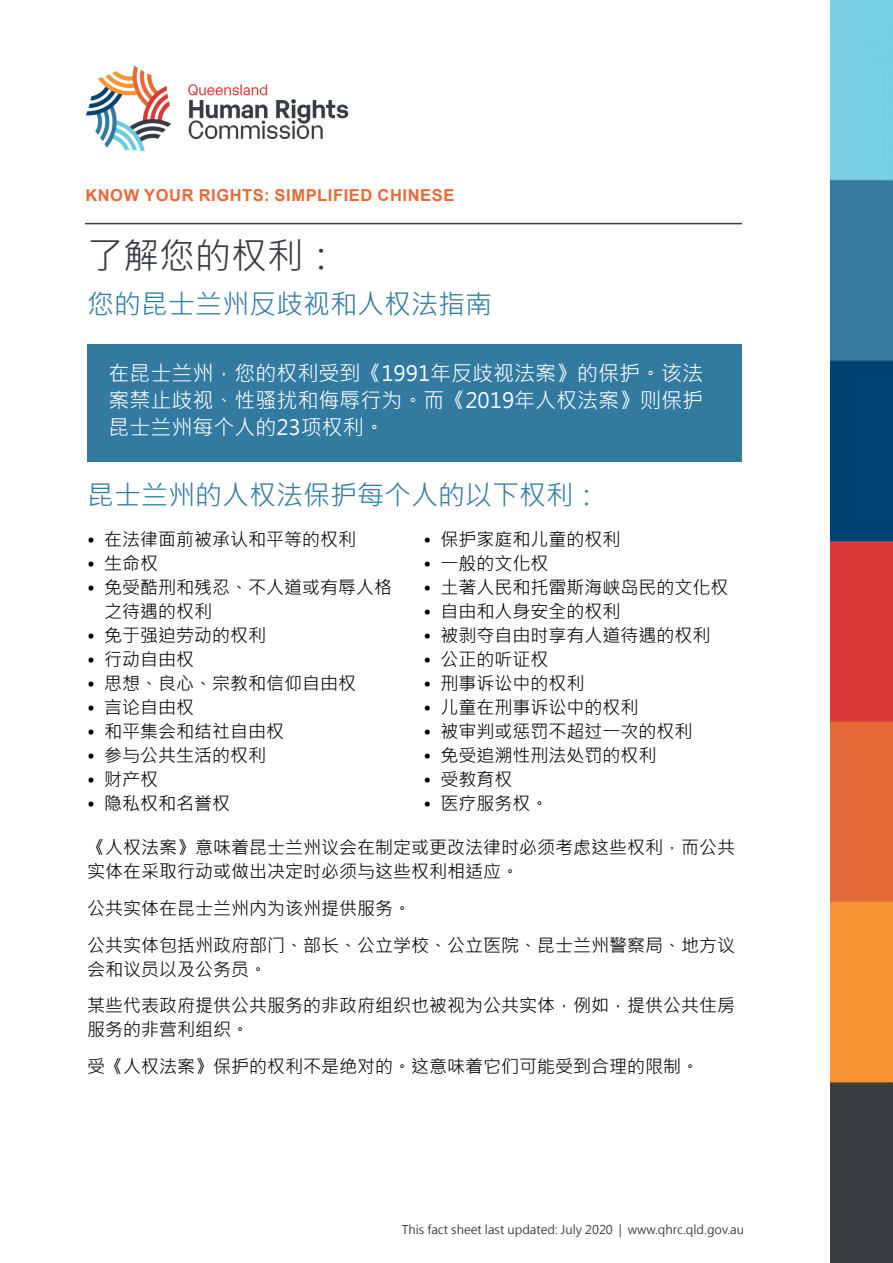
<style>
.page{position:relative;width:893px;height:1263px;background:#fff}
.page>*{position:absolute;margin:0;border:0;box-sizing:border-box;transform-origin:0 0}
.t1{font:36px "Microsoft Jheng Hei";color:#353b40}
.t2{font:27px "Microsoft Jheng Hei";color:#327a9f}
.indented_white_text{font:21px/27px "Microsoft Jheng Hei";color:#fff;text-align:justify}
.t3{font:18px/24px "Microsoft Jheng Hei";color:#000}
.orange_caps{font:700 16.5px "Arial";letter-spacing:.035em;color:#e76a36}
.t4{font:12px "Microsoft Jheng Hei";color:#353b40}
</style>
<div class="page">
<img style="left:830px;top:0;width:63px;height:1263px">
<img style="left:85px;top:65px;width:264px;height:87px">
<div style="left:87px;top:344px;width:655px;height:117px;background:#327a9f"></div>
<hr style="left:85px;top:223px;width:657px;height:1px;background:#353b40">
<p class="orange_caps" style="left:85px;top:184px;width:371px">KNOW YOUR RIGHTS: SIMPLIFIED CHINESE</p>
<p class="t1" style="left:87px;top:233px;width:253px">了解您的权利：</p>
<p class="t2" style="left:87px;top:287px;width:406px">您的昆士兰州反歧视和人权法指南</p>
<p class="indented_white_text" style="left:108px;top:359px;width:596px">在昆士兰州，您的权利受到《1991年反歧视法案》的保护。该法案禁止歧视、性骚扰和侮辱行为。而《2019年人权法案》则保护昆士兰州每个人的23项权利。</p>
<p class="t2" style="left:87px;top:478px;width:514px">昆士兰州的人权法保护每个人的以下权利：</p>
<p class="t3" style="left:87px;top:527px;width:271px">• 在法律面前被承认和平等的权利</p>
<p class="t3" style="left:87px;top:551px;width:73px">• 生命权</p>
<p class="t3" style="left:104px;top:575px;width:289px;text-indent:-17px">• 免受酷刑和残忍、不人道或有辱人格之待遇的权利</p>
<p class="t3" style="left:87px;top:623px;width:181px">• 免于强迫劳动的权利</p>
<p class="t3" style="left:87px;top:647px;width:109px">• 行动自由权</p>
<p class="t3" style="left:87px;top:671px;width:271px">• 思想、良心、宗教和信仰自由权</p>
<p class="t3" style="left:87px;top:695px;width:109px">• 言论自由权</p>
<p class="t3" style="left:87px;top:719px;width:199px">• 和平集会和结社自由权</p>
<p class="t3" style="left:87px;top:743px;width:181px">• 参与公共生活的权利</p>
<p class="t3" style="left:87px;top:767px;width:73px">• 财产权</p>
<p class="t3" style="left:87px;top:791px;width:145px">• 隐私权和名誉权</p>
<p class="t3" style="left:424px;top:527px;width:199px">• 保护家庭和儿童的权利</p>
<p class="t3" style="left:424px;top:551px;width:127px">• 一般的文化权</p>
<p class="t3" style="left:424px;top:575px;width:307px">• 土著人民和托雷斯海峡岛民的文化权</p>
<p class="t3" style="left:424px;top:599px;width:199px">• 自由和人身安全的权利</p>
<p class="t3" style="left:424px;top:623px;width:289px">• 被剥夺自由时享有人道待遇的权利</p>
<p class="t3" style="left:424px;top:647px;width:127px">• 公正的听证权</p>
<p class="t3" style="left:424px;top:671px;width:163px">• 刑事诉讼中的权利</p>
<p class="t3" style="left:424px;top:695px;width:217px">• 儿童在刑事诉讼中的权利</p>
<p class="t3" style="left:424px;top:719px;width:271px">• 被审判或惩罚不超过一次的权利</p>
<p class="t3" style="left:424px;top:743px;width:235px">• 免受追溯性刑法处罚的权利</p>
<p class="t3" style="left:424px;top:767px;width:91px">• 受教育权</p>
<p class="t3" style="left:424px;top:791px;width:127px">• 医疗服务权。</p>
<p class="t3" style="left:87px;top:835px;width:649px">《人权法案》意味着昆士兰州议会在制定或更改法律时必须考虑这些权利，而公共实体在采取行动或做出决定时必须与这些权利相适应。</p>
<p class="t3" style="left:87px;top:896px;width:325px">公共实体在昆士兰州内为该州提供服务。</p>
<p class="t3" style="left:87px;top:933px;width:649px">公共实体包括州政府部门、部长、公立学校、公立医院、昆士兰州警察局、地方议会和议员以及公务员。</p>
<p class="t3" style="left:87px;top:994px;width:649px">某些代表政府提供公共服务的非政府组织也被视为公共实体，例如，提供公共住房服务的非营利组织。</p>
<p class="t3" style="left:87px;top:1054px;width:613px">受《人权法案》保护的权利不是绝对的。这意味着它们可能受到合理的限制。</p>
<p class="t4" style="left:402px;top:1221px;width:344px">This fact sheet last updated: July 2020 | www.qhrc.qld.gov.au</p>
</div>
